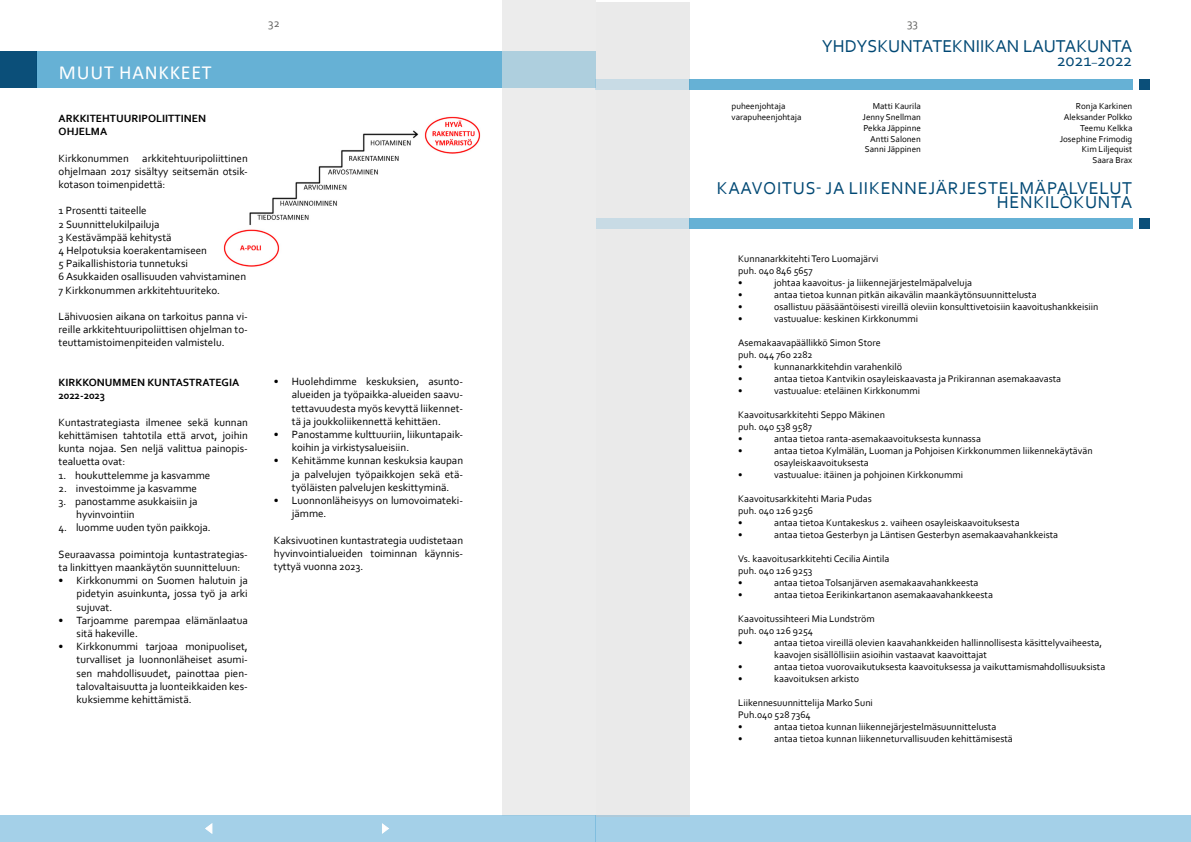
<style>
.page{position:relative;width:1191px;height:842px;background:#fff}
.page>*{position:absolute;margin:0;border:0;box-sizing:border-box;transform-origin:0 0}
.t1{font:20px "Calibri";letter-spacing:.04em;color:#fff}
.t2{font:18px/14px "Corbel";letter-spacing:.04em;color:#004874;text-align:right}
.t3{font:18px/14px "Corbel";color:#004874;text-align:right}
.t4{font:12px "Corbel";color:#616160}
.t5{font:11px/13.2px "Corbel";color:#000;text-align:justify}
.t6{font:700 11px/13.2px "Corbel";color:#000}
.t7{font:10px/12px "Corbel";color:#000}
.t8{font:9px/10.8px "Corbel";color:#000;text-align:right}
.s1{font-size:11px}
</style>
<div class="page">
<div style="left:595px;top:815px;width:596px;height:27px;background:#a4d0e8"></div>
<div style="left:502px;top:0;width:93px;height:815px;background:#ececec"></div>
<div style="left:36px;top:52px;width:466px;height:36px;background:#66b1d5"></div>
<div style="left:0;top:52px;width:36px;height:36px;background:#0b4f79"></div>
<div style="left:0;top:815px;width:595px;height:27px;background:#a4d0e8"></div>
<div style="left:502px;top:52px;width:93px;height:36px;background:#aecfde"></div>
<svg style="left:382px;top:823px;width:7px;height:11px"></svg>
<svg style="left:205px;top:823px;width:8px;height:11px"></svg>
<img style="left:223px;top:116px;width:258px;height:151px">
<div style="left:596px;top:2px;width:93px;height:815px;background:#eaeaea"></div>
<div style="left:689px;top:79px;width:443px;height:11px;background:#66b1d5"></div>
<div style="left:1138px;top:79px;width:11px;height:11px;background:#0b4f79"></div>
<div style="left:689px;top:219px;width:443px;height:10px;background:#66b1d5"></div>
<div style="left:1138px;top:219px;width:11px;height:10px;background:#0b4f79"></div>
<div style="left:596px;top:219px;width:93px;height:10px;background:#c8dbe5"></div>
<div style="left:595px;top:79px;width:94px;height:11px;background:#c8dbe5"></div>
<h1 class="t1" style="left:59px;top:58px;width:154px">MUUT HANKKEET</h1>
<p class="t6" style="left:59px;top:112px;width:149px">ARKKITEHTUURIPOLIITTINEN<br>OHJELMA</p>
<p class="t5" style="left:59px;top:151px;width:191px">Kirkkonummen arkkitehtuuripoliittinen ohjelmaan 2017 sisältyy seitsemän otsik&shy;kotason toimenpidettä:</p>
<p class="t5" style="left:59px;top:204px;width:189px;text-align:left">1 Prosentti taiteelle<br>2 Suunnittelukilpailuja<br>3 Kestävämpää kehitystä<br>4 Helpotuksia koerakentamiseen<br>5 Paikallishistoria tunnetuksi<br>6 Asukkaiden osallisuuden vahvistaminen<br>7 Kirkkonummen arkkitehtuuriteko.</p>
<p class="t5" style="left:59px;top:310px;width:191px">Lähivuosien aikana on tarkoitus panna vi&shy;reille arkkitehtuuripoliittisen ohjelman to&shy;teuttamistoimenpiteiden valmistelu.</p>
<p class="t6" style="left:59px;top:376px;width:182px">KIRKKONUMMEN KUNTASTRATEGIA<br>2022-2023</p>
<p class="t5" style="left:59px;top:415px;width:191px">Kuntastrategiasta ilmenee sekä kunnan kehittämisen tahtotila että arvot, joihin kunta nojaa. Sen neljä valittua painopis&shy;tealuetta ovat:</p>
<p class="t5" style="left:59px;top:468px;width:153px">1. houkuttelemme ja kasvamme</p>
<p class="t5" style="left:59px;top:481px;width:140px">2. investoimme ja kasvamme</p>
<p class="t5" style="left:76px;top:494px;width:123px;text-indent:-18px">3. panostamme asukkaisiin ja hyvinvointiin</p>
<p class="t5" style="left:59px;top:521px;width:154px">4. luomme uuden työn paikkoja.</p>
<p class="t5" style="left:59px;top:547px;width:191px">Seuraavassa poimintoja kuntastrategias&shy;ta linkittyen maankäytön suunnitteluun:</p>
<p class="t5" style="left:77px;top:574px;width:173px;text-indent:-18px">• Kirkkonummi on Suomen halutuin ja pidetyin asuinkunta, jossa työ ja arki sujuvat.</p>
<p class="t5" style="left:77px;top:613px;width:173px;text-indent:-18px">• Tarjoamme parempaa elämänlaatua sitä hakeville.</p>
<p class="t5" style="left:77px;top:640px;width:173px;text-indent:-18px">• Kirkkonummi tarjoaa monipuoliset, turvalliset ja luonnonläheiset asumi&shy;sen mahdollisuudet, painottaa pien&shy;talovaltaisuutta ja luonteikkaiden kes&shy;kuksiemme kehittämistä.</p>
<p class="t4" style="left:268px;top:16px;width:13px">32</p>
<p class="t4" style="left:907px;top:16px;width:12px">33</p>
<h2 class="t3" style="left:822px;top:38px;width:312px">YHDYSKUNTATEKNIIKAN LAUTAKUNTA<br>2021<span class="s1">–</span>2022</h2>
<p class="t8" style="left:731px;top:101px;width:55px">puheenjohtaja</p>
<p class="t8" style="left:873px;top:101px;width:50px">Matti Kaurila</p>
<p class="t8" style="left:731px;top:111px;width:71px">varapuheenjohtaja</p>
<p class="t8" style="left:862px;top:111px;width:60px">Jenny Snellman<br>Pekka Jäppinne<br>Antti Salonen<br>Sanni Jäppinen</p>
<p class="t8" style="left:1059px;top:101px;width:74px">Ronja Karkinen<br>Aleksander Polkko<br>Teemu Kelkka<br>Josephine Frimodig<br>Kim Liljequist<br>Saara Brax</p>
<h2 class="t2" style="left:717px;top:181px;width:417px">KAAVOITUS- JA LIIKENNEJÄRJESTELMÄPALVELUT<br>HENKILÖKUNTA</h2>
<p class="t7" style="left:738px;top:253px;width:142px">Kunnanarkkitehti Tero Luomajärvi puh. 040 846 5657<br>•</p>
<p class="t7" style="left:774px;top:277px;width:199px">johtaa kaavoitus- ja liikennejärjestelmäpalveluja</p>
<p class="t5" style="left:292px;top:375px;width:173px;text-indent:-18px">• Huolehdimme keskuksien, asunto&shy;alueiden ja työpaikka-alueiden saavu&shy;tettavuudesta myös kevyttä liikennet&shy;tä ja joukkoliikennettä kehittäen.</p>
<p class="t5" style="left:292px;top:427px;width:173px;text-indent:-18px">• Panostamme kulttuuriin, liikuntapaik&shy;koihin ja virkistysalueisiin.</p>
<p class="t5" style="left:292px;top:454px;width:173px;text-indent:-18px">• Kehitämme kunnan keskuksia kaupan ja palvelujen työpaikkojen sekä etä&shy;työläisten palvelujen keskittyminä.</p>
<p class="t5" style="left:292px;top:493px;width:173px;text-indent:-18px">• Luonnonläheisyys on lumovoimateki&shy;jämme.</p>
<p class="t5" style="left:274px;top:533px;width:191px">Kaksivuotinen kuntastrategia uudistetaan hyvinvointialueiden toiminnan käynnis&shy;tyttyä vuonna 2023.</p>
<p class="t7" style="left:738px;top:289px;width:6px">•</p>
<p class="t7" style="left:774px;top:289px;width:264px">antaa tietoa kunnan pitkän aikavälin maankäytönsuunnittelusta</p>
<p class="t7" style="left:738px;top:301px;width:6px">•</p>
<p class="t7" style="left:774px;top:301px;width:326px">osallistuu pääsääntöisesti vireillä oleviin konsulttivetoisiin kaavoitushankkeisiin</p>
<p class="t7" style="left:738px;top:313px;width:6px">•</p>
<p class="t7" style="left:774px;top:313px;width:145px">vastuualue: keskinen Kirkkonummi</p>
<p class="t7" style="left:738px;top:337px;width:144px">Asemakaavapäällikkö Simon Store puh. 044 760 2282<br>•</p>
<p class="t7" style="left:774px;top:361px;width:129px">kunnanarkkitehdin varahenkilö</p>
<p class="t7" style="left:738px;top:373px;width:6px">•</p>
<p class="t7" style="left:774px;top:373px;width:288px">antaa tietoa Kantvikin osayleiskaavasta ja Prikirannan asemakaavasta</p>
<p class="t7" style="left:738px;top:385px;width:6px">•</p>
<p class="t7" style="left:774px;top:385px;width:147px">vastuualue: eteläinen Kirkkonummi</p>
<p class="t7" style="left:738px;top:409px;width:148px">Kaavoitusarkkitehti Seppo Mäkinen puh. 040 538 9587<br>•</p>
<p class="t7" style="left:774px;top:433px;width:208px">antaa tietoa ranta-asemakaavoituksesta kunnassa</p>
<p class="t7" style="left:738px;top:445px;width:6px">•</p>
<p class="t7" style="left:774px;top:445px;width:320px">antaa tietoa Kylmälän, Luoman ja Pohjoisen Kirkkonummen liikennekäytävän osayleiskaavoituksesta</p>
<p class="t7" style="left:738px;top:469px;width:6px">•</p>
<p class="t7" style="left:774px;top:469px;width:190px">vastuualue: itäinen ja pohjoinen Kirkkonummi</p>
<p class="t7" style="left:738px;top:493px;width:135px">Kaavoitusarkkitehti Maria Pudas puh. 040 126 9256<br>•</p>
<p class="t7" style="left:774px;top:517px;width:247px">antaa tietoa Kuntakeskus 2. vaiheen osayleiskaavoituksesta</p>
<p class="t7" style="left:738px;top:529px;width:6px">•</p>
<p class="t7" style="left:774px;top:529px;width:285px">antaa tietoa Gesterbyn ja Läntisen Gesterbyn asemakaavahankkeista</p>
<p class="t7" style="left:738px;top:553px;width:153px">Vs. kaavoitusarkkitehti Cecilia Aintila puh. 040 126 9253<br>•</p>
<p class="t7" style="left:774px;top:577px;width:206px">antaa tietoa Tolsanjärven asemakaavahankkeesta</p>
<p class="t7" style="left:738px;top:589px;width:6px">•</p>
<p class="t7" style="left:774px;top:589px;width:220px">antaa tietoa Eerikinkartanon asemakaavahankkeesta</p>
<p class="t7" style="left:738px;top:613px;width:138px">Kaavoitussihteeri Mia Lundström puh. 040 126 9254<br>•</p>
<p class="t7" style="left:774px;top:637px;width:329px">antaa tietoa vireillä olevien kaavahankkeiden hallinnollisesta käsittelyvaiheesta, kaavojen sisällöllisiin asioihin vastaavat kaavoittajat</p>
<p class="t7" style="left:738px;top:661px;width:6px">•</p>
<p class="t7" style="left:774px;top:661px;width:332px">antaa tietoa vuorovaikutuksesta kaavoituksessa ja vaikuttamismahdollisuuksista</p>
<p class="t7" style="left:738px;top:673px;width:6px">•</p>
<p class="t7" style="left:774px;top:673px;width:87px">kaavoituksen arkisto</p>
<p class="t7" style="left:738px;top:697px;width:136px">Liikennesuunnittelija Marko Suni<br>Puh.040 528 7364<br>•</p>
<p class="t7" style="left:774px;top:721px;width:223px">antaa tietoa kunnan liikennejärjestelmäsuunnittelusta</p>
<p class="t7" style="left:738px;top:733px;width:6px">•</p>
<p class="t7" style="left:774px;top:733px;width:240px">antaa tietoa kunnan liikenneturvallisuuden kehittämisestä</p>
</div>
